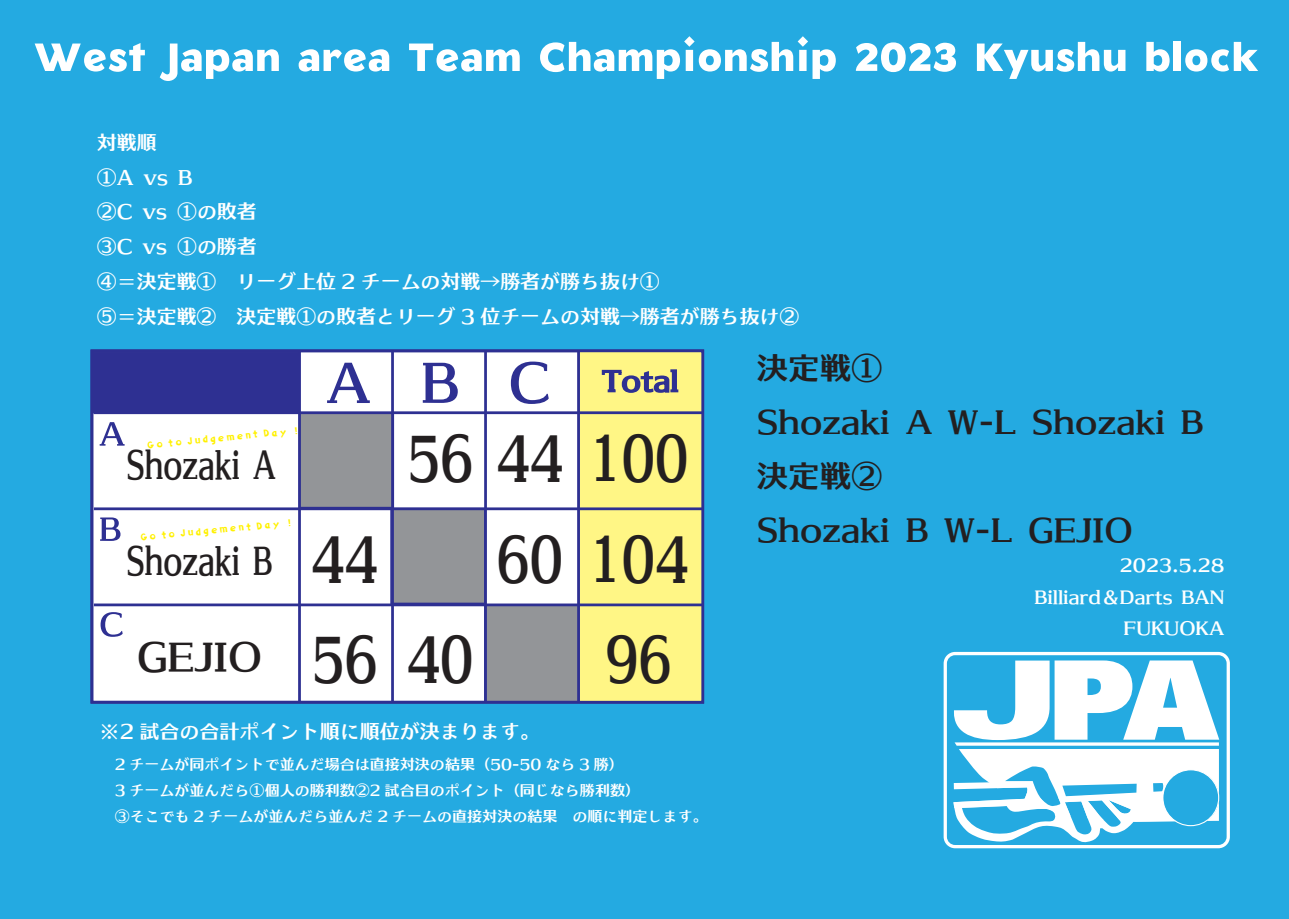
<style>
.page{position:relative;width:1289px;height:919px;background:#fff}
.page>*{position:absolute;margin:0;border:0;box-sizing:border-box;transform-origin:0 0}
.t1{font:61.5px/100.5px "F66 Printemps Epetit";color:#231f20;text-align:right;scale:.74 1}
.t2{font:54.9px "gnomon it foreground";color:#fff}
.t3{font:37.65px "F66 Printemps Epetit";color:#231f20;scale:.71 1}
.t4{font:37.65px "F66 Printemps Epetit";color:#231f20}
.t5{font:31.5px/54px "F66 Printemps Epetit";color:#231f20}
.t6{font:20.1px "F66 Printemps Epetit";color:#fff}
.t7{font:19.95px/35px "F66 Printemps Epetit";color:#fff}
.t8{font:18px/31.5px "F66 Printemps Epetit";color:#fff;text-align:right}
.t9{font:15px/26.2px "F66 Printemps Epetit";color:#fff}
.t10{font:11.4px "komadori+";color:#fff101}
</style>
<div class="page">
<div style="left:1px;top:0;width:1287px;height:918px;background:#24aae1"></div>
<svg style="left:943px;top:652px;width:286px;height:196px"></svg>
<svg style="left:953px;top:660px;width:266px;height:183px"></svg>
<div style="left:90px;top:349px;width:614px;height:354px;background:#fff"></div>
<div style="left:578px;top:350px;width:125px;height:353px;background:#fff685"></div>
<div style="left:90px;top:349px;width:614px;height:354px;border:3px solid #2e3092"></div>
<div style="left:299px;top:412px;width:95px;height:96px;background:#939598"></div>
<div style="left:390px;top:508px;width:95px;height:96px;background:#939598"></div>
<div style="left:484px;top:604px;width:95px;height:98px;background:#939598;border:2px solid #2e3092"></div>
<hr style="left:94px;top:411px;width:608px;height:3px;background:#2e3092">
<hr style="left:94px;top:507px;width:608px;height:3px;background:#2e3092">
<hr style="left:94px;top:603px;width:608px;height:3px;background:#2e3092">
<hr style="left:298px;top:351px;width:3px;height:351px;background:#2e3092">
<hr style="left:391px;top:351px;width:3px;height:351px;background:#2e3092">
<hr style="left:484px;top:351px;width:3px;height:351px;background:#2e3092">
<hr style="left:577px;top:351px;width:3px;height:351px;background:#2e3092">
<svg style="left:601px;top:369px;width:78px;height:24px"></svg>
<div style="left:92px;top:351px;width:208px;height:62px;background:#2e3092"></div>
<svg style="left:327px;top:362px;width:43px;height:41px"></svg>
<svg style="left:423px;top:363px;width:35px;height:40px"></svg>
<svg style="left:511px;top:361px;width:37px;height:43px"></svg>
<svg style="left:100px;top:422px;width:25px;height:23px"></svg>
<svg style="left:100px;top:517px;width:20px;height:24px"></svg>
<svg style="left:101px;top:612px;width:22px;height:24px"></svg>
<h2 class="t2" style="left:34px;top:36px;width:1226px">West Japan area Team Championship 2023 Kyushu block</h2>
<h3 class="t7" style="left:97px;top:125px;width:704px">対戦順<br>①A vs B<br>②C vs ①の敗者<br>③C vs ①の勝者<br>④＝決定戦①　リーグ上位 2 チームの対戦→勝者が勝ち抜け①<br>⑤＝決定戦②　決定戦①の敗者とリーグ 3 位チームの対戦→勝者が勝ち抜け②</h3>
<p class="t10" style="left:146px;top:439px;width:158px;rotate:-6deg">Go to Judgement Day ！</p>
<h3 class="t3" style="left:126px;top:446px;width:212px">Shozaki A</h3>
<p class="t10" style="left:139px;top:532px;width:158px;rotate:-6deg">Go to Judgement Day ！</p>
<h3 class="t3" style="left:126px;top:541px;width:207px">Shozaki B</h3>
<h3 class="t4" style="left:137px;top:637px;width:126px">GEJIO</h3>
<h1 class="t1" style="left:311px;top:509px;width:92px;text-align:left">44<br>56</h1>
<h1 class="t1" style="left:407px;top:409px;width:382px">56 44 100</h1>
<h1 class="t1" style="left:407px;top:610px;width:92px">40</h1>
<h1 class="t1" style="left:496px;top:509px;width:261px">60 104<br>96</h1>
<h3 class="t6" style="left:100px;top:721px;width:442px">※2 試合の合計ポイント順に順位が決まります。</h3>
<p class="t9" style="left:100px;top:751px;width:609px">　2 チームが同ポイントで並んだ場合は直接対決の結果（50-50 なら 3 勝）<br>　3 チームが並んだら①個人の勝利数②2 試合目のポイント（同じなら勝利数）<br>　③そこでも 2 チームが並んだら並んだ 2 チームの直接対決の結果　の順に判定します。</p>
<h3 class="t5" style="left:756px;top:341px;width:448px">決定戦①<br>Shozaki A W-L Shozaki B決定戦②<br>Shozaki B W-L GEJIO</h3>
<p class="t8" style="left:1034px;top:549px;width:191px">2023.5.28<br>Billiard＆Darts BAN<br>FUKUOKA</p>
</div>
